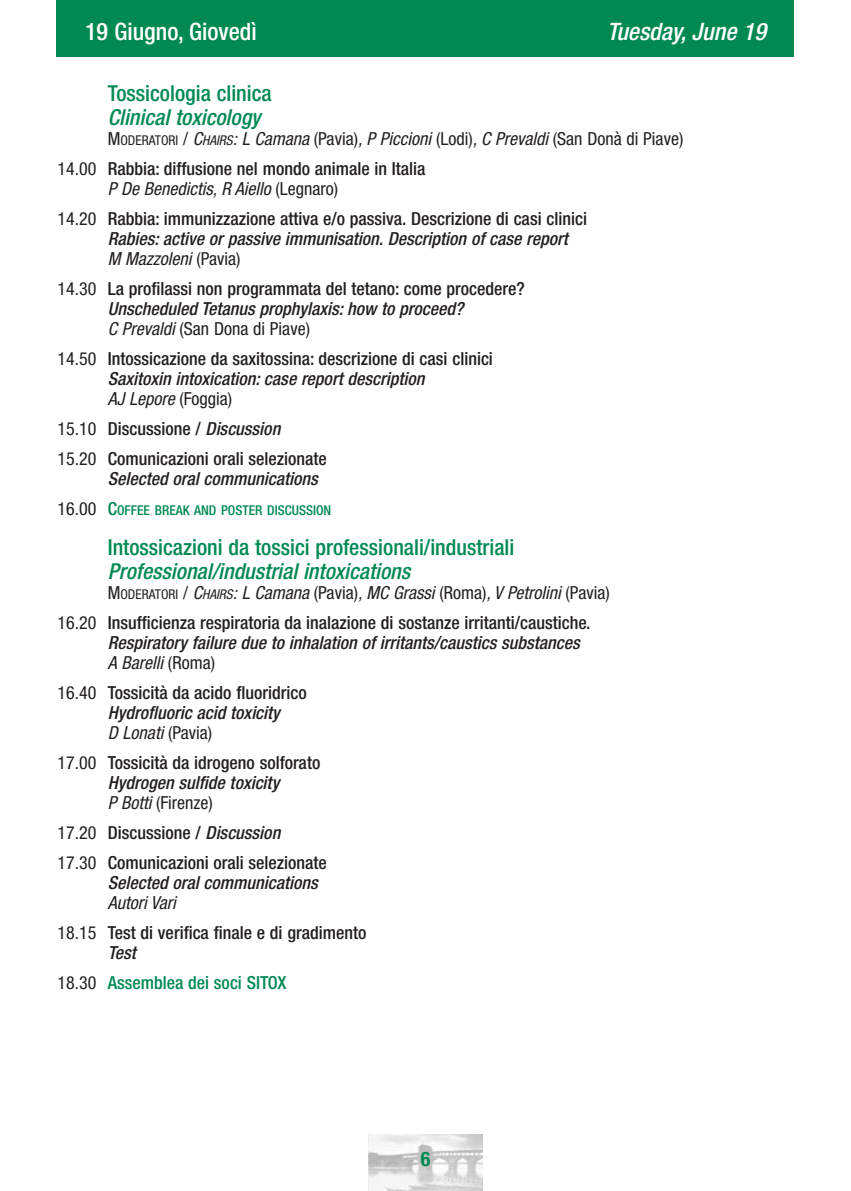
<style>
.page{position:relative;width:851px;height:1191px;background:#fff}
.page>*{position:absolute;margin:0;border:0;box-sizing:border-box;transform-origin:0 0}
.t1{font:500 condensed 24px "Helvetica Neue LT Std";color:#fff}
.t2{font:italic 500 condensed 24px "Helvetica Neue LT Std";color:#fff}
.t3{font:500 condensed 22px "Helvetica Neue";color:#008a52}
.t4{font:italic 500 condensed 22px "Helvetica Neue";color:#008a52}
.t5{font:700 condensed 20px "Helvetica Neue";color:#008a52}
.t6{font:500 condensed 18px/20px "Helvetica Neue";color:#231f20}
.t7{font:italic 500 condensed 18px/20px "Helvetica Neue";color:#231f20}
.t8{font:500 condensed 18px/30px "Helvetica Neue";color:#008a52}
.t9{font:500 condensed 13.6px "Helvetica Neue";color:#008a52}
.s1{font-weight:400}
.s2{font-weight:400;font-size:13.6px}
.s3{font-weight:400;font-style:italic}
.s4{font-weight:400;font-style:italic;font-size:13.6px}
.s5{font-weight:400;font-style:normal}
.s6{font-style:italic}
.s7{font-weight:400;font-size:18px;color:#231f20}
.s8{font-size:18px}
.s9{font-style:italic;color:#231f20}
.s10{font-weight:400;color:#231f20}
</style>
<div class="page">
<div style="left:57px;top:0;width:737px;height:57px;background:#008a52"></div>
<img style="left:369px;top:1134px;width:113px;height:57px">
<h1 class="t1" style="left:85px;top:23px;width:173px">19 Giugno, Giovedì</h1>
<h1 class="t2" style="left:607px;top:23px;width:160px">Tuesday, June 19</h1>
<p class="t3" style="left:108px;top:85px;width:165px">Tossicologia clinica</p>
<p class="t4" style="left:108px;top:109px;width:154px">Clinical toxicology</p>
<p class="t6" style="left:57px;top:125px;width:627px;line-height:30px;text-indent:50px"><span class="s1">M</span><span class="s2">ODERATORI</span> <span class="s1">/</span> <span class="s3">C</span><span class="s4">HAIRS</span><span class="s3">: L Camana</span> <span class="s1">(Pavia)</span><span class="s3">, P Piccioni</span> <span class="s1">(Lodi)</span><span class="s3">, C Prevaldi</span> <span class="s1">(San Donà di Piave)<br>14.00</span> Rabbia: diffusione nel mondo animale in Italia</p>
<p class="t6" style="left:58px;top:175px;width:531px;line-height:30px;text-indent:50px"><span class="s3">P De Benedictis, R Aiello</span> <span class="s1">(Legnaro)<br>14.20</span> Rabbia: immunizzazione attiva e/o passiva. Descrizione di casi clinici</p>
<p class="t7" style="left:108px;top:230px;width:461px">Rabies: active or passive immunisation. Description of case report<br><span class="s1">M Mazzoleni</span> <span class="s5">(Pavia)</span></p>
<p class="t6" style="left:108px;top:280px;width:418px;text-indent:-50px"><span class="s1">14.30</span> La profilassi non programmata del tetano: come procedere?<br><span class="s6">Unscheduled Tetanus prophylaxis: how to proceed?<br></span><span class="s3">C Prevaldi</span> <span class="s1">(San Dona di Piave)</span></p>
<p class="t6" style="left:108px;top:350px;width:386px;text-indent:-50px"><span class="s1">14.50</span> Intossicazione da saxitossina: descrizione di casi clinici<br><span class="s6">Saxitoxin intoxication: case report description<br></span><span class="s3">AJ Lepore</span> <span class="s1">(Foggia)</span></p>
<p class="t6" style="left:58px;top:415px;width:271px;line-height:30px"><span class="s1">15.10</span> Discussione / <span class="s6">Discussion<br></span><span class="s1">15.20</span> Comunicazioni orali selezionate</p>
<p class="t7" style="left:108px;top:470px;width:211px">Selected oral communications</p>
<p class="t9" style="left:58px;top:505px;width:275px"><span class="s7">16.00</span> <span class="s8">C</span>OFFEE BREAK AND POSTER DISCUSSION</p>
<p class="t3" style="left:108px;top:539px;width:408px">Intossicazioni da tossici professionali/industriali</p>
<p class="t4" style="left:108px;top:563px;width:304px">Professional/industrial intoxications</p>
<p class="t6" style="left:57px;top:579px;width:553px;line-height:30px;text-indent:50px"><span class="s1">M</span><span class="s2">ODERATORI</span> <span class="s1">/</span> <span class="s3">C</span><span class="s4">HAIRS</span><span class="s3">: L Camana</span> <span class="s1">(Pavia)</span><span class="s3">, MC Grassi</span> <span class="s1">(Roma)</span><span class="s3">, V Petrolini</span> <span class="s1">(Pavia)<br>16.20</span> Insufficienza respiratoria da inalazione di sostanze irritanti/caustiche.</p>
<p class="t7" style="left:108px;top:634px;width:473px">Respiratory failure due to inhalation of irritants/caustics substances<br><span class="s1">A Barelli</span> <span class="s5">(Roma)</span></p>
<p class="t6" style="left:108px;top:684px;width:200px;text-indent:-50px"><span class="s1">16.40</span> Tossicità da acido fluoridrico<br><span class="s6">Hydrofluoric acid toxicity<br></span><span class="s3">D Lonati</span> <span class="s1">(Pavia)</span></p>
<p class="t6" style="left:108px;top:754px;width:214px;text-indent:-50px"><span class="s1">17.00</span> Tossicità da idrogeno solforato<br><span class="s6">Hydrogen sulfide toxicity<br></span><span class="s3">P Botti</span> <span class="s1">(Firenze)</span></p>
<p class="t6" style="left:58px;top:819px;width:271px;line-height:30px"><span class="s1">17.20</span> Discussione / <span class="s6">Discussion<br></span><span class="s1">17.30</span> Comunicazioni orali selezionate</p>
<p class="t7" style="left:108px;top:874px;width:211px">Selected oral communications</p>
<p class="t6" style="left:58px;top:889px;width:310px;line-height:30px;text-indent:50px"><span class="s3">Autori Vari<br></span><span class="s1">18.15</span> Test di verifica finale e di gradimento</p>
<p class="t8" style="left:58px;top:939px;width:230px;text-indent:50px"><span class="s9">Test<br></span><span class="s10">18.30</span> Assemblea dei soci SITOX</p>
<p class="t5" style="left:420px;top:1151px;width:11px">6</p>
</div>
